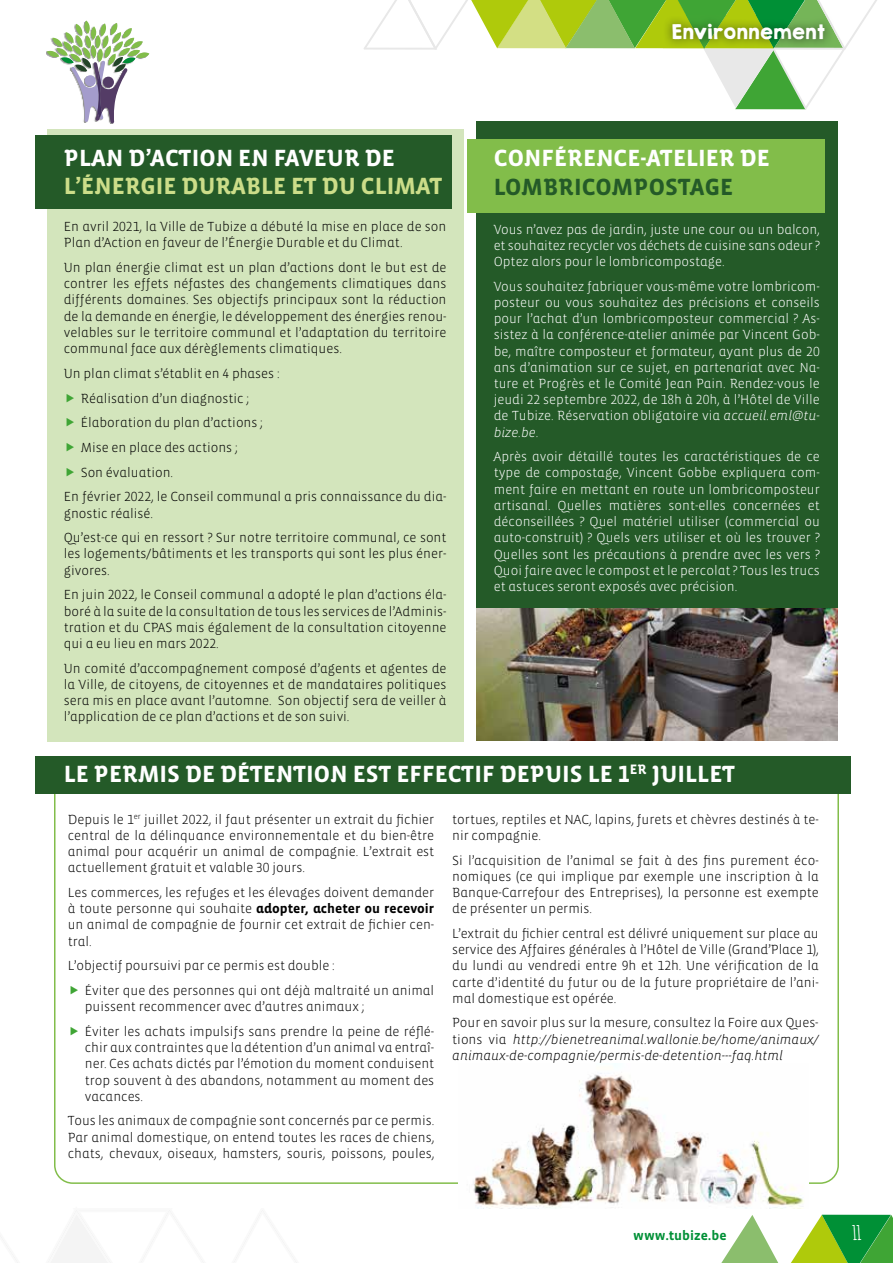
<style>
.page{position:relative;width:893px;height:1263px;background:#fff}
.page>*{position:absolute;margin:0;border:0;box-sizing:border-box;transform-origin:0 0}
.t1{font:700 24px "Vista Sans Alt";color:#fff}
.t2{font:700 24px "Vista Sans Alt";color:#ccdd89}
.t3{font:700 24px "Vista Sans Alt";color:#245a28}
.t4{font:700 19.5px "Amatic";color:#fff}
.t5{font:18px "KGHAPPY Solid";letter-spacing:-.05em;color:#fff}
.t6{font:300 13.5px/16.2px "Vista Sans Alt";color:#000;text-align:justify}
.t7{font:300 13.5px/16.2px "Vista Sans Alt";color:#fff;text-align:justify}
.t8{font:13.5px/16.2px "Vista Sans Alt Light Ita";color:#000}
.t9{font:700 13.5px "Vista Sans Alt";color:#009036}
.t10{font:13.5px "Vista Sans Alt Light Ita";color:#fff}
.s1{font-family:"Vista Sans Alt Light Ita";font-weight:400}
.s2{font-family:"Vista Sans Alt";font-weight:300}
.s3{font-weight:700}
</style>
<div class="page">
<img style="left:473px;top:1063px;width:331px;height:146px">
<div style="left:47px;top:129px;width:416px;height:612px;background:#d3e5bc"></div>
<svg style="left:47px;top:21px;width:102px;height:102px"></svg>
<div style="left:35px;top:135px;width:417px;height:73px;background:#245a28"></div>
<div style="left:35px;top:756px;width:815px;height:37px;background:#245a28"></div>
<div style="left:476px;top:121px;width:361px;height:600px;background:#245a28"></div>
<div style="left:468px;top:139px;width:357px;height:73px;background:#82bd4a"></div>
<img style="left:476px;top:608px;width:361px;height:132px">
<svg style="left:234px;top:1210px;width:63px;height:53px"></svg>
<svg style="left:48px;top:1210px;width:154px;height:53px"></svg>
<svg style="left:364px;top:0;width:513px;height:110px"></svg>
<img style="left:663px;top:15px;width:171px;height:33px">
<img style="left:774px;top:48px;width:60px;height:1px">
<img style="left:825px;top:15px;width:9px;height:16px">
<img style="left:663px;top:48px;width:111px;height:1px">
<img style="left:686px;top:15px;width:40px;height:34px">
<img style="left:756px;top:15px;width:39px;height:33px">
<svg style="left:721px;top:1215px;width:57px;height:48px"></svg>
<svg style="left:791px;top:1215px;width:102px;height:48px"></svg>
<h1 class="t1" style="left:64px;top:145px;width:332px">PLAN D’ACTION EN FAVEUR DE</h1>
<h1 class="t2" style="left:64px;top:174px;width:380px">L’ÉNERGIE DURABLE ET DU CLIMAT</h1>
<p class="t6" style="left:64px;top:219px;width:384px">En avril 2021, la Ville de Tubize a débuté la mise en place de son<br>Plan d’Action en faveur de l’Énergie Durable et du Climat.</p>
<p class="t6" style="left:64px;top:260px;width:384px">Un plan énergie climat est un plan d’actions dont le but est de contrer les effets néfastes des changements climatiques dans différents domaines. Ses objectifs principaux sont la réduction de la demande en énergie, le développement des énergies renou&shy;velables sur le territoire communal et l’adaptation du territoire communal face aux dérèglements climatiques.</p>
<p class="t6" style="left:64px;top:365px;width:217px">Un plan climat s’établit en 4 phases :</p>
<p class="t6" style="left:81px;top:390px;width:170px">Réalisation d’un diagnostic ;</p>
<p class="t6" style="left:81px;top:415px;width:184px">Élaboration du plan d’actions ;</p>
<p class="t6" style="left:81px;top:440px;width:158px">Mise en place des actions ;</p>
<p class="t6" style="left:81px;top:464px;width:94px">Son évaluation.</p>
<p class="t6" style="left:64px;top:489px;width:384px">En février 2022, le Conseil communal a pris connaissance du dia-</p>
<p class="t6" style="left:64px;top:501px;width:384px;line-height:24.8px">gnostic réalisé.<br>Qu’est-ce qui en ressort ? Sur notre territoire communal, ce sont</p>
<p class="t6" style="left:64px;top:546px;width:384px">les logements/bâtiments et les transports qui sont les plus éner&shy;givores.</p>
<p class="t6" style="left:64px;top:587px;width:384px">En juin 2022, le Conseil communal a adopté le plan d’actions éla&shy;boré à la suite de la consultation de tous les services de l’Adminis&shy;tration et du CPAS mais également de la consultation citoyenne qui a eu lieu en mars 2022.</p>
<p class="t6" style="left:64px;top:660px;width:384px">Un comité d’accompagnement composé d’agents et agentes de la Ville, de citoyens, de citoyennes et de mandataires politiques sera mis en place avant l’automne. Son objectif sera de veiller à l’application de ce plan d’actions et de son suivi.</p>
<h3 class="t5" style="left:670px;top:18px;width:156px">Environnement</h3>
<h1 class="t1" style="left:494px;top:146px;width:277px">CONFÉRENCE-ATELIER DE</h1>
<h1 class="t3" style="left:494px;top:175px;width:241px">LOMBRICOMPOSTAGE</h1>
<p class="t7" style="left:494px;top:221px;width:327px">Vous n’avez pas de jardin, juste une cour ou un balcon, et souhaitez recycler vos déchets de cuisine sans odeur ?<br>Optez alors pour le lombricompostage.</p>
<p class="t7" style="left:494px;top:278px;width:328px">Vous souhaitez fabriquer vous-même votre lombricom&shy;posteur ou vous souhaitez des précisions et conseils pour l’achat d’un lombricomposteur commercial ? As&shy;sistez à la conférence-atelier animée par Vincent Gob&shy;be, maître composteur et formateur, ayant plus de 20 ans d’animation sur ce sujet, en partenariat avec Na&shy;ture et Progrès et le Comité Jean Pain. Rendez-vous le jeudi 22 septembre 2022, de 18h à 20h, à l’Hôtel de Ville de Tubize. Réservation obligatoire via <span class="s1">accueil.eml@tu-</span></p>
<p class="t10" style="left:494px;top:425px;width:46px">bize.be<span class="s2">.</span></p>
<p class="t7" style="left:494px;top:449px;width:328px">Après avoir détaillé toutes les caractéristiques de ce type de compostage, Vincent Gobbe expliquera com&shy;ment faire en mettant en route un lombricomposteur artisanal. Quelles matières sont-elles concernées et déconseillées ? Quel matériel utiliser (commercial ou auto-construit) ? Quels vers utiliser et où les trouver ?<br>Quelles sont les précautions à prendre avec les vers ?<br>Quoi faire avec le compost et le percolat ? Tous les trucs et astuces seront exposés avec précision.</p>
<h1 class="t1" style="left:64px;top:762px;width:673px">LE PERMIS DE DÉTENTION EST EFFECTIF DEPUIS LE 1<sup>ER</sup> JUILLET</h1>
<p class="t6" style="left:68px;top:811px;width:368px">Depuis le 1<sup>er</sup> juillet 2022, il faut présenter un extrait du fichier central de la délinquance environnementale et du bien-être animal pour acquérir un animal de compagnie. L’extrait est actuellement gratuit et valable 30 jours.</p>
<p class="t6" style="left:68px;top:885px;width:368px">Les commerces, les refuges et les élevages doivent demander à toute personne qui souhaite <span class="s3">adopter, acheter ou recevoir </span>un animal de compagnie de fournir cet extrait de fichier cen&shy;tral.</p>
<p class="t6" style="left:85px;top:954px;width:351px;line-height:24.8px;text-indent:-17px">L’objectif poursuivi par ce permis est double :<br>Éviter que des personnes qui ont déjà maltraité un animal</p>
<p class="t6" style="left:85px;top:994px;width:351px;line-height:24.8px">puissent recommencer avec d’autres animaux ;<br>Éviter les achats impulsifs sans prendre la peine de réflé-</p>
<p class="t6" style="left:85px;top:1040px;width:351px">chir aux contraintes que la détention d’un animal va entraî&shy;ner. Ces achats dictés par l’émotion du moment conduisent trop souvent à des abandons, notamment au moment des vacances.</p>
<p class="t6" style="left:68px;top:1113px;width:368px">Tous les animaux de compagnie sont concernés par ce permis.<br>Par animal domestique, on entend toutes les races de chiens, chats, chevaux, oiseaux, hamsters, souris, poissons, poules,</p>
<p class="t6" style="left:452px;top:811px;width:368px">tortues, reptiles et NAC, lapins, furets et chèvres destinés à te&shy;nir compagnie.</p>
<p class="t6" style="left:452px;top:852px;width:368px">Si l’acquisition de l’animal se fait à des fins purement éco&shy;nomiques (ce qui implique par exemple une inscription à la Banque-Carrefour des Entreprises), la personne est exempte de présenter un permis.</p>
<p class="t6" style="left:452px;top:925px;width:368px">L’extrait du fichier central est délivré uniquement sur place au service des Affaires générales à l’Hôtel de Ville (Grand’Place 1), du lundi au vendredi entre 9h et 12h. Une vérification de la carte d’identité du futur ou de la future propriétaire de l’ani&shy;mal domestique est opérée.</p>
<p class="t6" style="left:452px;top:1015px;width:368px">Pour en savoir plus sur la mesure, consultez la Foire aux Ques-</p>
<p class="t8" style="left:452px;top:1031px;width:368px"><span class="s2">tions via</span> http://bienetreanimal.wallonie.be/home/animaux/ animaux-de-compagnie/permis-de-detention---faq.html</p>
<p class="t9" style="left:633px;top:1228px;width:95px">www.tubize.be</p>
<h2 class="t4" style="left:852px;top:1219px;width:10px">11</h2>
</div>
